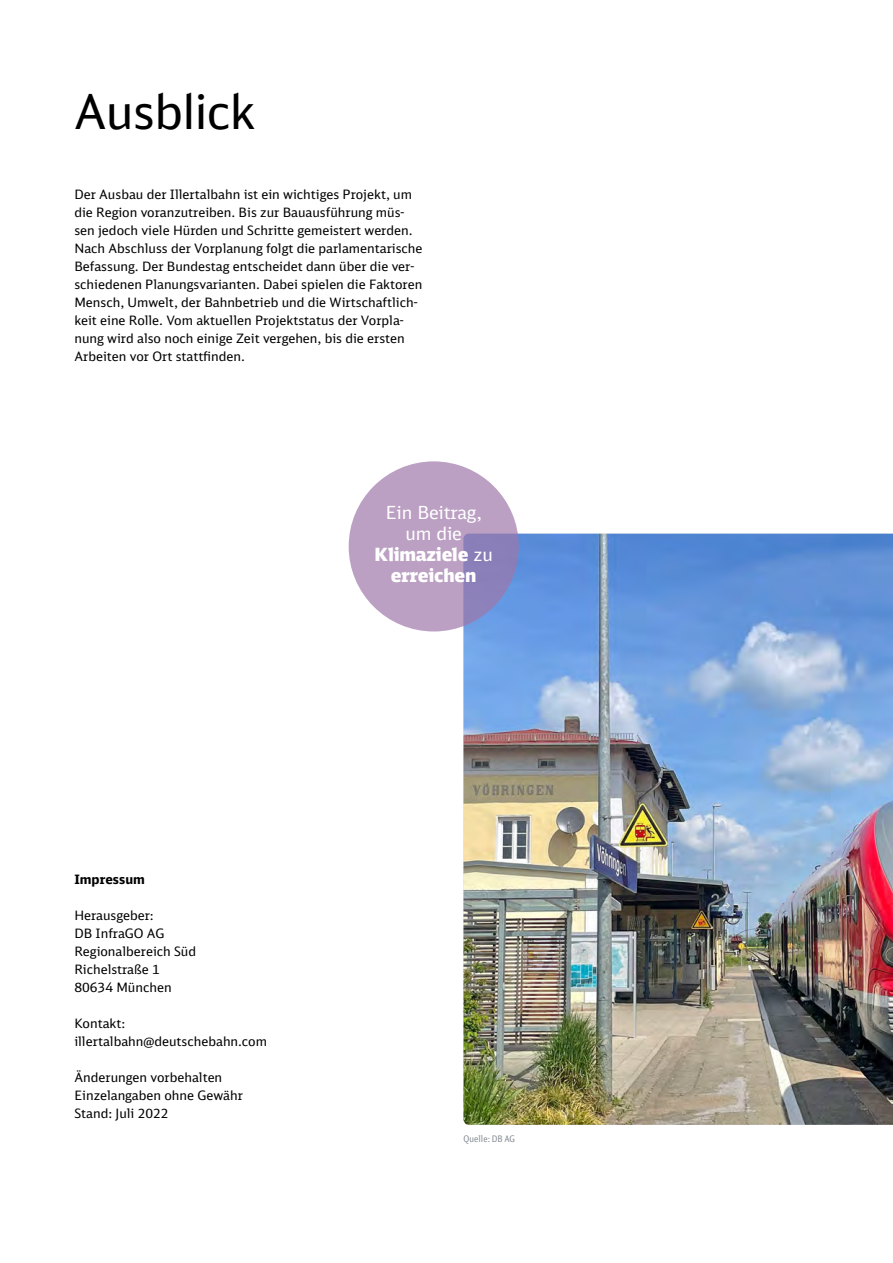
<style>
.page{position:relative;width:893px;height:1263px;background:#fff}
.page>*{position:absolute;margin:0;border:0;box-sizing:border-box;transform-origin:0 0}
.t1{font:48px "DB Head";color:#000}
.t2{font:900 18px/21px "DB Sans";letter-spacing:-.01em;color:#fff;text-align:center}
.t3{font:12.9px/18px "DB Sans";color:#000}
.t4{font:700 12.9px "DB Sans";color:#000}
.t5{font:9px "DB Sans Cond";letter-spacing:.01em;color:#878d93}
.s1{font-weight:400}
</style>
<div class="page">
<img style="left:463px;top:534px;width:430px;height:591px">
<svg style="left:349px;top:461px;width:170px;height:170px;background:#b39ac1"></svg>
<h1 class="t1" style="left:74px;top:82px;width:182px">Ausblick</h1>
<p class="t3" style="left:74px;top:186px;width:350px">Der Ausbau der Illertalbahn ist ein wichtiges Projekt, um die Region voranzutreiben. Bis zur Bauausführung müs&shy;sen jedoch viele Hürden und Schritte gemeistert werden.<br>Nach Abschluss der Vorplanung folgt die parlamentarische Befassung. Der Bundestag entscheidet dann über die ver&shy;schiedenen Planungsvarianten. Dabei spielen die Faktoren Mensch, Umwelt, der Bahnbetrieb und die Wirtschaftlich&shy;keit eine Rolle. Vom aktuellen Projektstatus der Vorpla&shy;nung wird also noch einige Zeit vergehen, bis die ersten Arbeiten vor Ort stattfinden.</p>
<h2 class="t2" style="left:375px;top:501px;width:120px"><span class="s1">Ein Beitrag, um die<br></span>Klimaziele <span class="s1">zu </span>erreichen</h2>
<p class="t4" style="left:74px;top:871px;width:72px">Impressum</p>
<p class="t3" style="left:74px;top:906px;width:123px">Herausgeber:<br>DB InfraGO AG<br>Regionalbereich Süd<br>Richelstraße 1<br>80634 München</p>
<p class="t3" style="left:74px;top:1014px;width:194px">Kontakt: illertalbahn@deutschebahn.com</p>
<p class="t3" style="left:74px;top:1068px;width:170px">Änderungen vorbehalten<br>Einzelangaben ohne Gewähr<br>Stand: Juli 2022</p>
<p class="t5" style="left:463px;top:1133px;width:53px">Quelle: DB AG</p>
</div>
